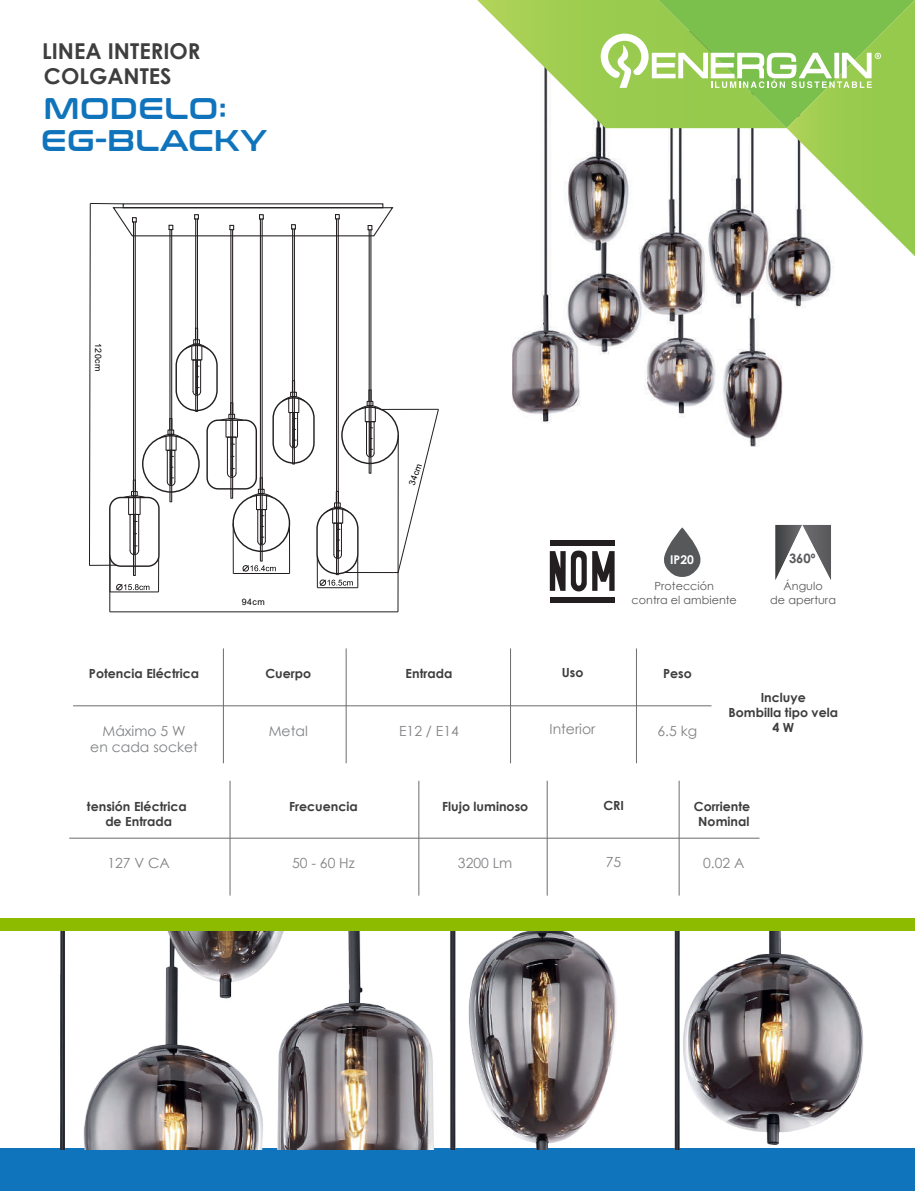
<style>
.page{position:relative;width:915px;height:1191px;background:#fff}
.page>*{position:absolute;margin:0;border:0;box-sizing:border-box;transform-origin:0 0}
.t1{font:29.85px "Conthrax Sb";letter-spacing:.02em;color:#1074bc}
.t2{font:700 21.9px "Century Gothic";color:#3e3e3f}
.t3{font:13.95px/16.8px "Century Gothic";color:#808285;text-align:center}
.t4{font:700 12.9px "Century Gothic";color:#57585a}
.t5{font:700 12.6px/15.1px "Century Gothic";color:#3e3e3f;text-align:center}
.t6{font:700 12px "Century Gothic";color:#fff}
.t7{font:11.25px/13.5px "Century Gothic";color:#57585a;text-align:center}
.t8{font:8.85px "Arial";letter-spacing:.055em;color:#000}
</style>
<div class="page">
<img style="left:511px;top:256px;width:322px;height:191px">
<svg style="left:477px;top:0;width:437px;height:256px"></svg>
<div style="left:0;top:1148px;width:914px;height:43px;background:#1074bc"></div>
<img style="left:0;top:930px;width:879px;height:219px">
<div style="left:0;top:918px;width:914px;height:12px;background:#8dbb00"></div>
<hr style="left:73px;top:705px;width:638px;height:1px;background:#6c6d70">
<hr style="left:223px;top:648px;width:1px;height:115px;background:#6c6d70">
<hr style="left:345px;top:648px;width:1px;height:115px;background:#6c6d70">
<hr style="left:510px;top:648px;width:1px;height:115px;background:#6c6d70">
<hr style="left:636px;top:648px;width:1px;height:115px;background:#6c6d70">
<svg style="left:664px;top:527px;width:37px;height:50px"></svg>
<svg style="left:775px;top:525px;width:55px;height:54px"></svg>
<div style="left:549px;top:540px;width:65px;height:6px;background:#231f20"></div>
<div style="left:549px;top:597px;width:65px;height:5px;background:#231f20"></div>
<svg style="left:592px;top:551px;width:22px;height:40px"></svg>
<svg style="left:549px;top:550px;width:37px;height:41px"></svg>
<hr style="left:158px;top:557px;width:1px;height:35px;background:#231f20">
<hr style="left:110px;top:591px;width:48px;height:1px;background:#231f20">
<hr style="left:109px;top:555px;width:1px;height:57px;background:#231f20">
<hr style="left:397px;top:435px;width:1px;height:177px;background:#231f20">
<hr style="left:110px;top:611px;width:288px;height:1px;background:#231f20">
<svg style="left:89px;top:203px;width:350px;height:388px"></svg>
<hr style="left:69px;top:837px;width:690px;height:1px;background:#6c6d70">
<hr style="left:229px;top:780px;width:1px;height:115px;background:#6c6d70">
<hr style="left:418px;top:780px;width:1px;height:115px;background:#6c6d70">
<hr style="left:546px;top:780px;width:1px;height:115px;background:#6c6d70">
<hr style="left:678px;top:780px;width:1px;height:115px;background:#6c6d70">
<h2 class="t2" style="left:42px;top:34px;width:160px">LINEA INTERIOR</h2>
<h2 class="t2" style="left:44px;top:59px;width:129px">COLGANTES</h2>
<h1 class="t1" style="left:44px;top:86px;width:184px">MODELO:</h1>
<h1 class="t1" style="left:41px;top:117px;width:227px">EG-BLACKY</h1>
<p class="t8" style="left:104px;top:343px;width:30px;rotate:90deg">120cm</p>
<p class="t8" style="left:406px;top:483px;width:25px;rotate:-71deg">34cm</p>
<p class="t8" style="left:242px;top:596px;width:25px">94cm</p>
<p class="t4" style="left:788px;top:548px;width:28px">360º</p>
<p class="t6" style="left:670px;top:550px;width:25px">IP20</p>
<p class="t7" style="left:631px;top:579px;width:107px">Protección<br>contra el ambiente</p>
<p class="t7" style="left:770px;top:579px;width:67px">Ángulo<br>de apertura</p>
<p class="t5" style="left:89px;top:665px;width:112px">Potencia Eléctrica</p>
<p class="t5" style="left:265px;top:665px;width:47px">Cuerpo</p>
<p class="t5" style="left:405px;top:665px;width:48px">Entrada</p>
<p class="t5" style="left:561px;top:664px;width:23px">Uso</p>
<p class="t5" style="left:662px;top:665px;width:30px">Peso</p>
<p class="t5" style="left:728px;top:689px;width:111px">Incluye<br>Bombilla tipo vela</p>
<p class="t3" style="left:90px;top:722px;width:109px">Máximo 5 W<br>en cada socket</p>
<p class="t3" style="left:269px;top:722px;width:41px">Metal</p>
<p class="t3" style="left:399px;top:722px;width:61px">E12 / E14</p>
<p class="t3" style="left:549px;top:721px;width:47px">Interior</p>
<p class="t5" style="left:772px;top:719px;width:23px">4 W</p>
<p class="t3" style="left:657px;top:722px;width:41px">6.5 kg</p>
<p class="t5" style="left:87px;top:798px;width:101px">tensión Eléctrica de Entrada</p>
<p class="t3" style="left:107px;top:854px;width:64px">127 V CA</p>
<p class="t5" style="left:289px;top:798px;width:70px">Frecuencia</p>
<p class="t5" style="left:442px;top:798px;width:88px">Flujo luminoso</p>
<p class="t3" style="left:292px;top:854px;width:64px">50 - 60 Hz</p>
<p class="t3" style="left:458px;top:854px;width:56px">3200 Lm</p>
<p class="t5" style="left:603px;top:797px;width:22px">CRI</p>
<p class="t3" style="left:605px;top:853px;width:17px">75</p>
<p class="t5" style="left:693px;top:798px;width:58px">Corriente<br>Nominal</p>
<p class="t3" style="left:702px;top:854px;width:43px">0.02 A</p>
</div>
